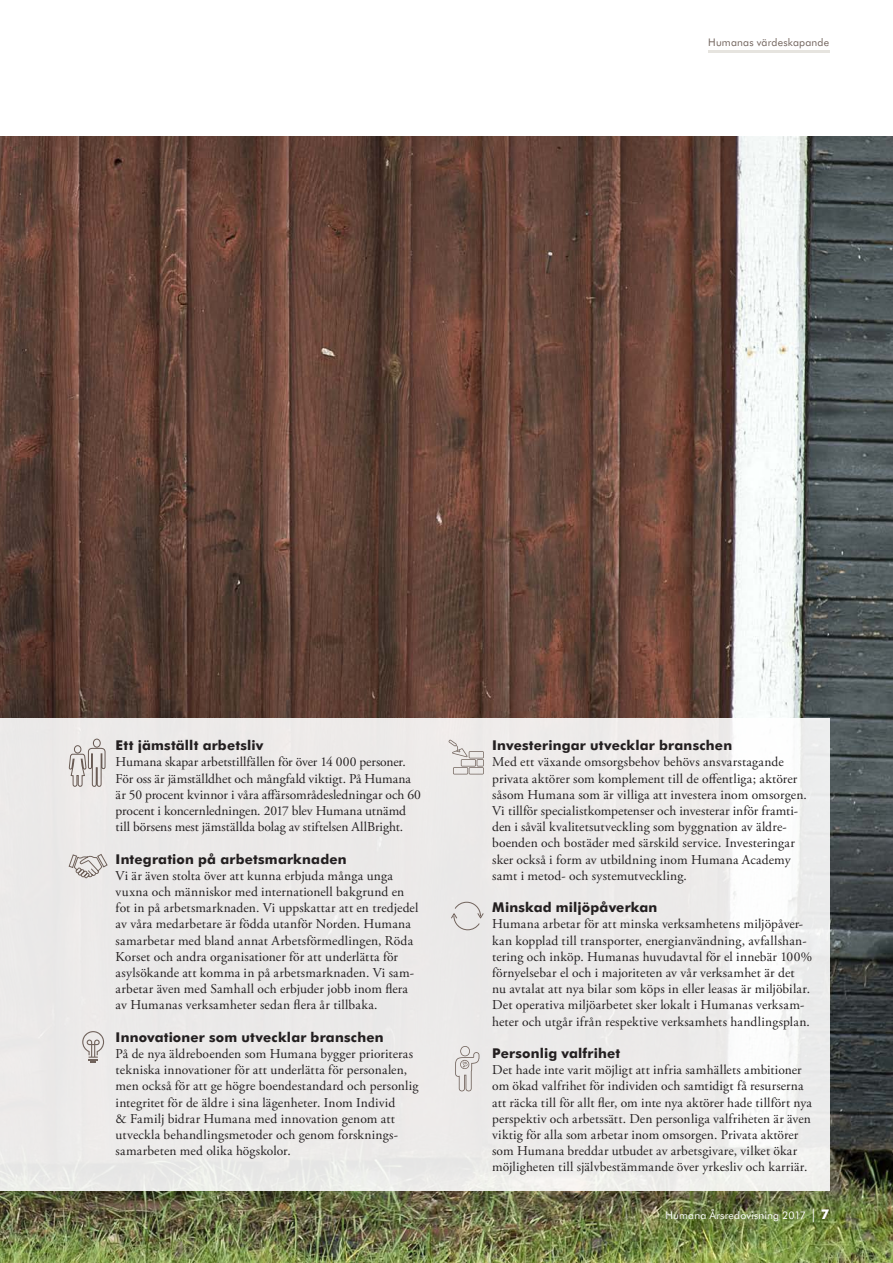
<style>
.page{position:relative;width:893px;height:1263px;background:#fff}
.page>*{position:absolute;margin:0;border:0;box-sizing:border-box;transform-origin:0 0}
.t1{font:13.5px/16.2px "Adobe Garamond Pro";letter-spacing:.01em;color:#231f20}
.t2{font:800 13.5px "Futura BT";letter-spacing:.015em;color:#231f20}
.t3{font:10.5px "Futura BT";letter-spacing:.015em;color:#fff}
.t4{font:10.5px "Futura BT";letter-spacing:.02em;color:#71635c}
.s1{font-size:13.5px}
.s2{font-weight:800;font-size:13.5px}
</style>
<div class="page">
<img style="left:0;top:137px;width:893px;height:1126px">
<svg style="left:0;top:719px;width:829px;height:472px;background:#ecebea"></svg>
<svg style="left:68px;top:853px;width:40px;height:26px"></svg>
<svg style="left:82px;top:1031px;width:22px;height:31px"></svg>
<svg style="left:449px;top:740px;width:35px;height:34px"></svg>
<hr style="left:708px;top:50px;width:121px;height:3px;background:#e6e4df">
<div style="left:74px;top:745px;width:7px;height:8px;border:1px solid #71635c;border-radius:50%"></div>
<svg style="left:68px;top:747px;width:38px;height:40px;background:#cdc7c5"></svg>
<div style="left:93px;top:739px;width:8px;height:8px;border:1px solid #71635c;border-radius:50%"></div>
<svg style="left:450px;top:901px;width:34px;height:30px"></svg>
<svg style="left:455px;top:1046px;width:24px;height:45px"></svg>
<p class="t4" style="left:708px;top:36px;width:123px">Humanas värdeskapande</p>
<p class="t2" style="left:116px;top:737px;width:149px">Ett jämställt arbetsliv</p>
<p class="t1" style="left:116px;top:754px;width:307px">Humana skapar arbetstillfällen för över 14 000 personer.<br>För oss är jämställdhet och mångfald viktigt. På Humana är 50 procent kvinnor i våra affärsområdesledningar och 60 procent i koncernledningen. 2017 blev Humana utnämd till börsens mest jämställda bolag av stiftelsen AllBright.</p>
<p class="t2" style="left:116px;top:850px;width:232px">Integration på arbetsmarknaden</p>
<p class="t1" style="left:116px;top:868px;width:304px">Vi är även stolta över att kunna erbjuda många unga vuxna och människor med internationell bakgrund en fot in på arbetsmarknaden. Vi uppskattar att en tredjedel av våra medarbetare är födda utanför Norden. Humana samarbetar med bland annat Arbetsförmedlingen, Röda Korset och andra organisationer för att underlätta för asylsökande att komma in på arbetsmarknaden. Vi sam&shy;arbetar även med Samhall och erbjuder jobb inom flera av Humanas verksamheter sedan flera år tillbaka.</p>
<p class="t2" style="left:116px;top:1028px;width:269px">Innovationer som utvecklar branschen</p>
<p class="t1" style="left:116px;top:1046px;width:304px">På de nya äldreboenden som Humana bygger prioriteras tekniska innovationer för att underlätta för personalen, men också för att ge högre boendestandard och personlig integritet för de äldre i sina lägenheter. Inom Individ<br>&amp; Familj bidrar Humana med innovation genom att utveckla behandlingsmetoder och genom forsknings&shy;samarbeten med olika högskolor.</p>
<p class="t2" style="left:492px;top:737px;width:241px">Investeringar utvecklar branschen</p>
<p class="t1" style="left:492px;top:754px;width:316px">Med ett växande omsorgsbehov behövs ansvarstagande privata aktörer som komplement till de offentliga; aktörer såsom Humana som är villiga att investera inom omsorgen.<br>Vi tillför specialistkompetenser och investerar inför framti&shy;den i såväl kvalitetsutveckling som byggnation av äldre&shy;boenden och bostäder med särskild service. Investeringar sker också i form av utbildning inom Humana Academy samt i metod- och systemutveckling.</p>
<p class="t2" style="left:492px;top:899px;width:167px">Minskad miljöpåverkan</p>
<p class="t1" style="left:492px;top:916px;width:321px">Humana arbetar för att minska verksamhetens miljöpåver&shy;kan kopplad till transporter, energianvändning, avfallshan&shy;tering och inköp. Humanas huvudavtal för el innebär 100% förnyelsebar el och i majoriteten av vår verksamhet är det<br>nu avtalat att nya bilar som köps in eller leasas är miljöbilar.<br>Det operativa miljöarbetet sker lokalt i Humanas verksam&shy;heter och utgår ifrån respektive verksamhets handlingsplan.</p>
<p class="t2" style="left:492px;top:1044px;width:130px">Personlig valfrihet</p>
<p class="t1" style="left:492px;top:1062px;width:321px">Det hade inte varit möjligt att infria samhällets ambitioner om ökad valfrihet för individen och samtidigt få resurserna att räcka till för allt fler, om inte nya aktörer hade tillfört nya perspektiv och arbetssätt. Den personliga valfriheten är även viktig för alla som arbetar inom omsorgen. Privata aktörer som Humana breddar utbudet av arbetsgivare, vilket ökar möjligheten till självbestämmande över yrkesliv och karriär.</p>
<p class="t3" style="left:665px;top:1209px;width:165px">Humana Årsredovisning 2017 <span class="s1">|</span> <span class="s2">7</span></p>
</div>
